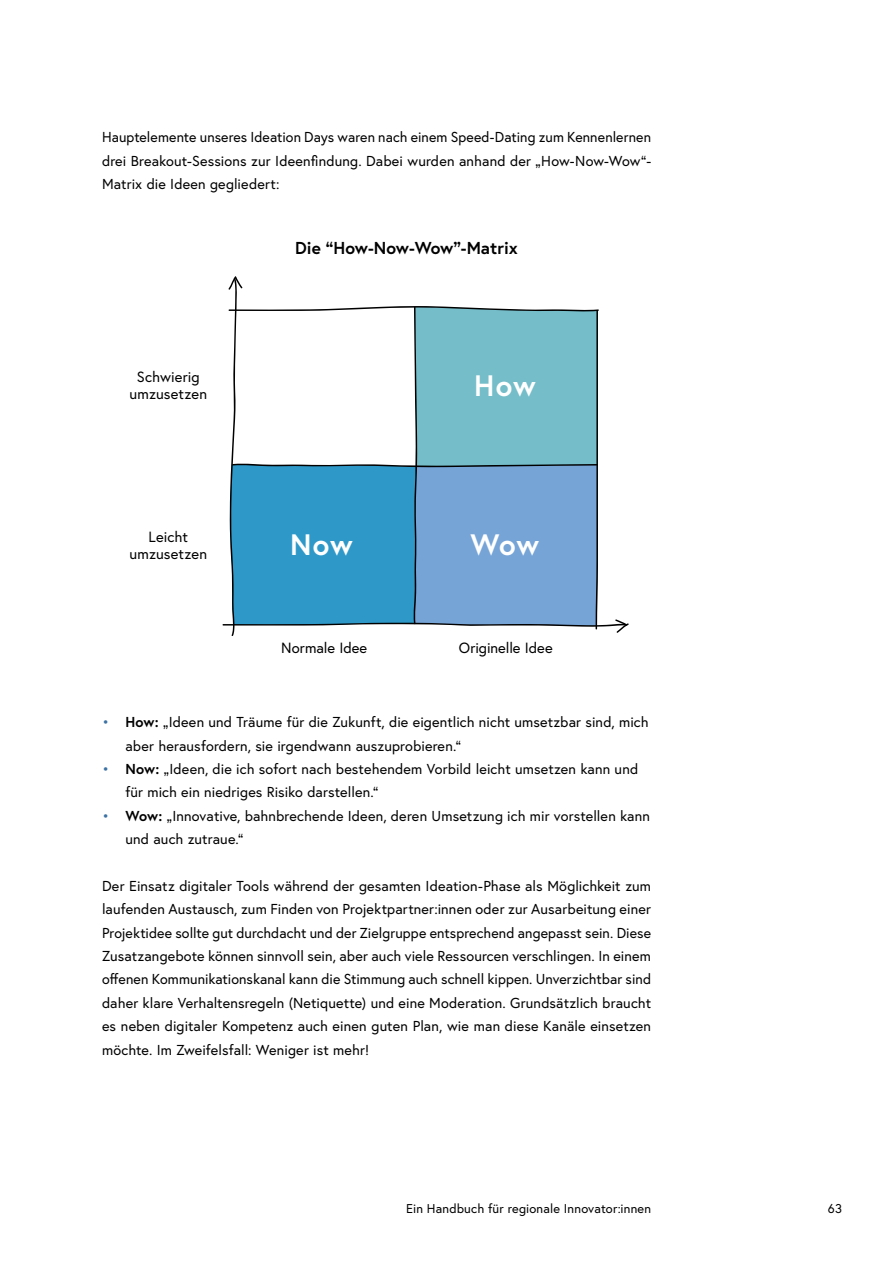
<style>
.page{position:relative;width:893px;height:1263px;background:#fff}
.page>*{position:absolute;margin:0;border:0;box-sizing:border-box;transform-origin:0 0}
.t1{font:700 29.55px "Europa Austria";letter-spacing:.025em;color:#fff}
.t2{font:700 17.25px "Europa Austria";color:#000}
.t3{font:14.7px/16.8px "Europa Austria";letter-spacing:.005em;color:#000;text-align:center}
.p_Abstand_danach{font:14.4px/23.4px "Europa Austria";letter-spacing:.01em;color:#000}
.t4{font:12.75px "Europa Austria";letter-spacing:.01em;color:#000}
.s1{color:#3b72a3}
.s2{font-weight:700}
</style>
<div class="page">
<svg style="left:222px;top:276px;width:407px;height:360px"></svg>
<p class="p_Abstand_danach" style="left:102px;top:125px;width:551px;text-align:justify">Hauptelemente unseres Ideation Days waren nach einem Speed-Dating zum Kennenlernen drei Breakout-Sessions zur Ideenfindung. Dabei wurden anhand der „How-Now-Wow“- Matrix die Ideen gegliedert:</p>
<p class="t3" style="left:130px;top:368px;width:79px">Schwierig umzusetzen</p>
<p class="t3" style="left:130px;top:528px;width:79px">Leicht umzusetzen</p>
<p class="t2" style="left:295px;top:237px;width:224px">Die “How-Now-Wow”-Matrix</p>
<h1 class="t1" style="left:474px;top:366px;width:63px">How</h1>
<h1 class="t1" style="left:290px;top:525px;width:64px">Now</h1>
<h1 class="t1" style="left:470px;top:524px;width:70px">Wow</h1>
<p class="t3" style="left:281px;top:639px;width:88px">Normale Idee</p>
<p class="t3" style="left:459px;top:639px;width:95px">Originelle Idee</p>
<p class="p_Abstand_danach" style="left:125px;top:710px;width:525px;text-indent:-23px"><span class="s1">•</span> <span class="s2">How:</span> „Ideen und Träume für die Zukunft, die eigentlich nicht umsetzbar sind, mich aber herausfordern, sie irgendwann auszuprobieren.“</p>
<p class="p_Abstand_danach" style="left:125px;top:757px;width:514px;text-indent:-23px"><span class="s1">•</span> <span class="s2">Now:</span> „Ideen, die ich sofort nach bestehendem Vorbild leicht umsetzen kann und für mich ein niedriges Risiko darstellen.“</p>
<p class="p_Abstand_danach" style="left:125px;top:804px;width:526px;text-indent:-23px"><span class="s1">•</span> <span class="s2">Wow:</span> „Innovative, bahnbrechende Ideen, deren Umsetzung ich mir vorstellen kann und auch zutraue.“</p>
<p class="p_Abstand_danach" style="left:102px;top:874px;width:551px;text-align:justify">Der Einsatz digitaler Tools während der gesamten Ideation-Phase als Möglichkeit zum laufenden Austausch, zum Finden von Projektpartner:innen oder zur Ausarbeitung einer Projektidee sollte gut durchdacht und der Zielgruppe entsprechend angepasst sein. Diese Zusatzangebote können sinnvoll sein, aber auch viele Ressourcen verschlingen. In einem offenen Kommunikationskanal kann die Stimmung auch schnell kippen. Unverzichtbar sind daher klare Verhaltensregeln (Netiquette) und eine Moderation. Grundsätzlich braucht es neben digitaler Kompetenz auch einen guten Plan, wie man diese Kanäle einsetzen möchte. Im Zweifelsfall: Weniger ist mehr!</p>
<p class="t4" style="left:406px;top:1200px;width:246px">Ein Handbuch für regionale Innovator:innen</p>
<p class="t4" style="left:828px;top:1200px;width:16px">63</p>
</div>
